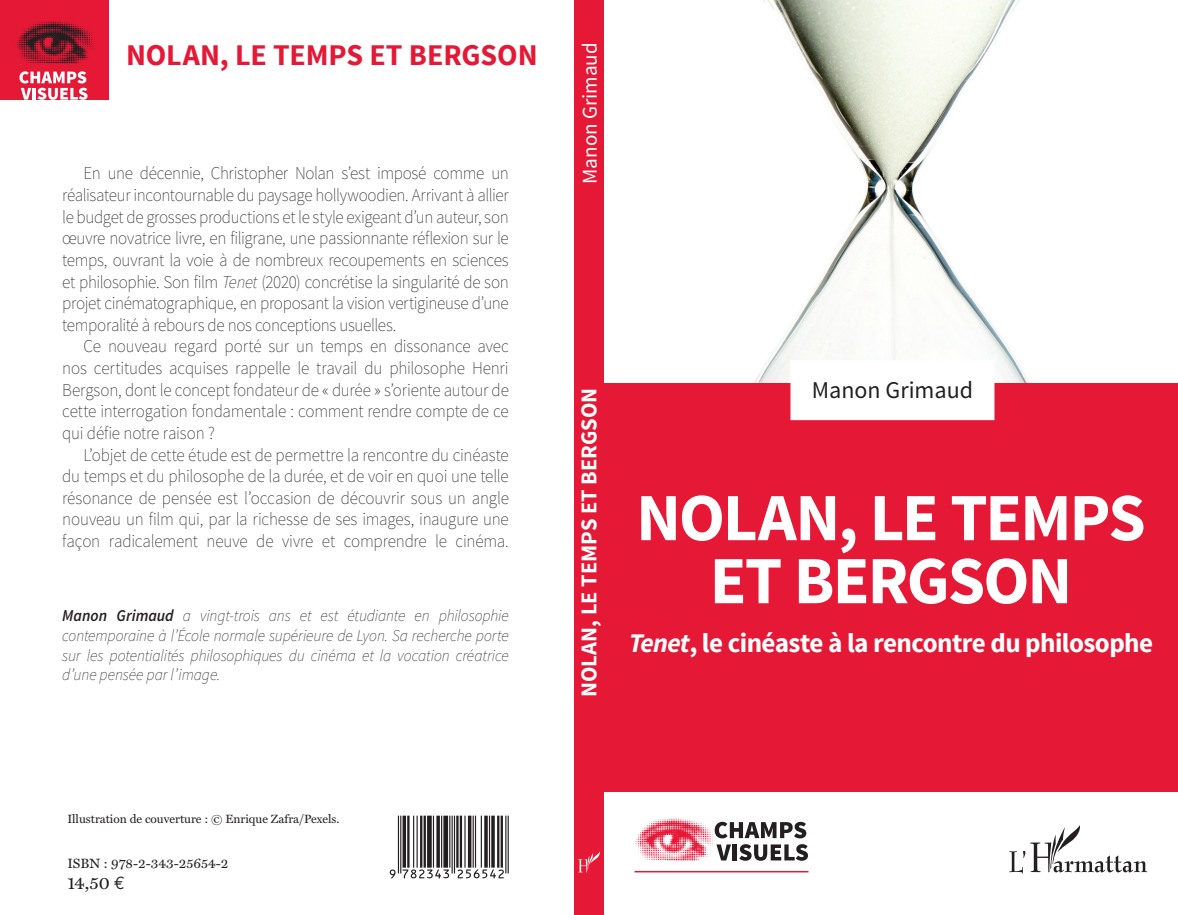
<style>
.page{position:relative;width:1178px;height:915px;background:#fff}
.page>*{position:absolute;margin:0;border:0;box-sizing:border-box;transform-origin:0 0}
.t1{font:700 67.5px/63px "Source Sans Pro";letter-spacing:-.03em;color:#fff;text-align:center}
.t2{font:700 30px "Source Sans Pro";letter-spacing:-.005em;color:#e51836}
.t3{font:700 27px "Source Sans Pro";letter-spacing:-.02em;color:#fff}
.t4{font:24px "Source Sans Pro";color:#231f20}
.t5{font:700 22.5px "Source Sans Pro";color:#fff}
.t6{font:21px "Source Sans Pro";color:#fff}
.t7{font:200 18px/21.6px "Source Sans Pro";letter-spacing:-.015em;color:#231f20;text-align:justify;scale:.95 1}
.t8{font:18px "Miller Text";color:#231f20}
.t9{font:italic 200 16.5px/19.8px "Source Sans Pro";letter-spacing:-.01em;color:#231f20;text-align:justify;scale:.95 1}
.t10{font:13.5px "Miller Text";color:#231f20}
.t11{font:12px "Miller Text";color:#231f20}
.s1{font-style:italic}
.s2{font-weight:600}
.s3{font-family:"Euro Mono"}
</style>
<div class="page">
<img style="left:754px;top:0;width:275px;height:383px">
<svg style="left:390px;top:815px;width:119px;height:63px"></svg>
<div style="left:574px;top:0;width:30px;height:914px;background:#e51836"></div>
<div style="left:604px;top:383px;width:574px;height:408px;background:#e51836"></div>
<svg style="left:578px;top:851px;width:22px;height:21px"></svg>
<div style="left:0;top:0;width:109px;height:99px;background:#e51836"></div>
<svg style="left:15px;top:21px;width:79px;height:43px"></svg>
<svg style="left:19px;top:71px;width:69px;height:29px"></svg>
<svg style="left:635px;top:818px;width:173px;height:43px"></svg>
<hr style="left:634px;top:870px;width:174px;height:2px;background:#e51836">
<svg style="left:1009px;top:825px;width:138px;height:48px"></svg>
<div style="left:790px;top:360px;width:204px;height:60px;background:#fff"></div>
<h2 class="t2" style="left:126px;top:36px;width:413px">NOLAN, LE TEMPS ET BERGSON</h2>
<p class="t6" style="left:577px;top:184px;width:143px;rotate:-90deg">Manon Grimaud</p>
<p class="t7" style="left:62px;top:163px;width:471px;text-indent:21px">En une décennie, Christopher Nolan s’est imposé comme un réalisateur incontournable du paysage hollywoodien. Arrivant à allier le budget de grosses productions et le style exigeant d’un auteur, son œuvre novatrice livre, en filigrane, une passionnante réflexion sur le temps, ouvrant la voie à de nombreux recoupements en sciences et philosophie. Son film <span class="s1">Tenet</span> (2020) concrétise la singularité de son projet cinématographique, en proposant la vision vertigineuse d’une temporalité à rebours de nos conceptions usuelles.</p>
<p class="t7" style="left:62px;top:335px;width:472px;text-indent:21px">Ce nouveau regard porté sur un temps en dissonance avec nos certitudes acquises rappelle le travail du philosophe Henri Bergson, dont le concept fondateur de « durée » s’oriente autour de cette interrogation fondamentale : comment rendre compte de ce qui défie notre raison ?</p>
<p class="t7" style="left:62px;top:443px;width:472px;text-indent:21px">L’objet de cette étude est de permettre la rencontre du cinéaste du temps et du philosophe de la durée, et de voir en quoi une telle résonance de pensée est l’occasion de découvrir sous un angle nouveau un film qui, par la richesse de ses images, inaugure une façon radicalement neuve de vivre et comprendre le cinéma.</p>
<p class="t5" style="left:574px;top:697px;width:311px;rotate:-90deg">NOLAN, LE TEMPS ET BERGSON</p>
<p class="t9" style="left:62px;top:605px;width:471px"><span class="s2">Manon Grimaud</span> a vingt-trois ans et est étudiante en philosophie contemporaine à l’École normale supérieure de Lyon. Sa recherche porte sur les potentialités philosophiques du cinéma et la vocation créatrice d’une pensée par l’image.</p>
<h3 class="t4" style="left:812px;top:375px;width:163px">Manon Grimaud</h3>
<h1 class="t1" style="left:636px;top:488px;width:511px">NOLAN, LE TEMPS<br>ET BERGSON</h1>
<h3 class="t3" style="left:629px;top:625px;width:526px"><span class="s1">Tenet</span>, le cinéaste à la rencontre du philosophe</h3>
<p class="t11" style="left:67px;top:811px;width:274px">Illustration de couverture : © Enrique Zafra/Pexels.</p>
<p class="t10" style="left:67px;top:854px;width:163px">ISBN : 978-2-343-25654-2</p>
<p class="t8" style="left:67px;top:872px;width:59px">14,50 <span class="s3">e</span></p>
</div>
